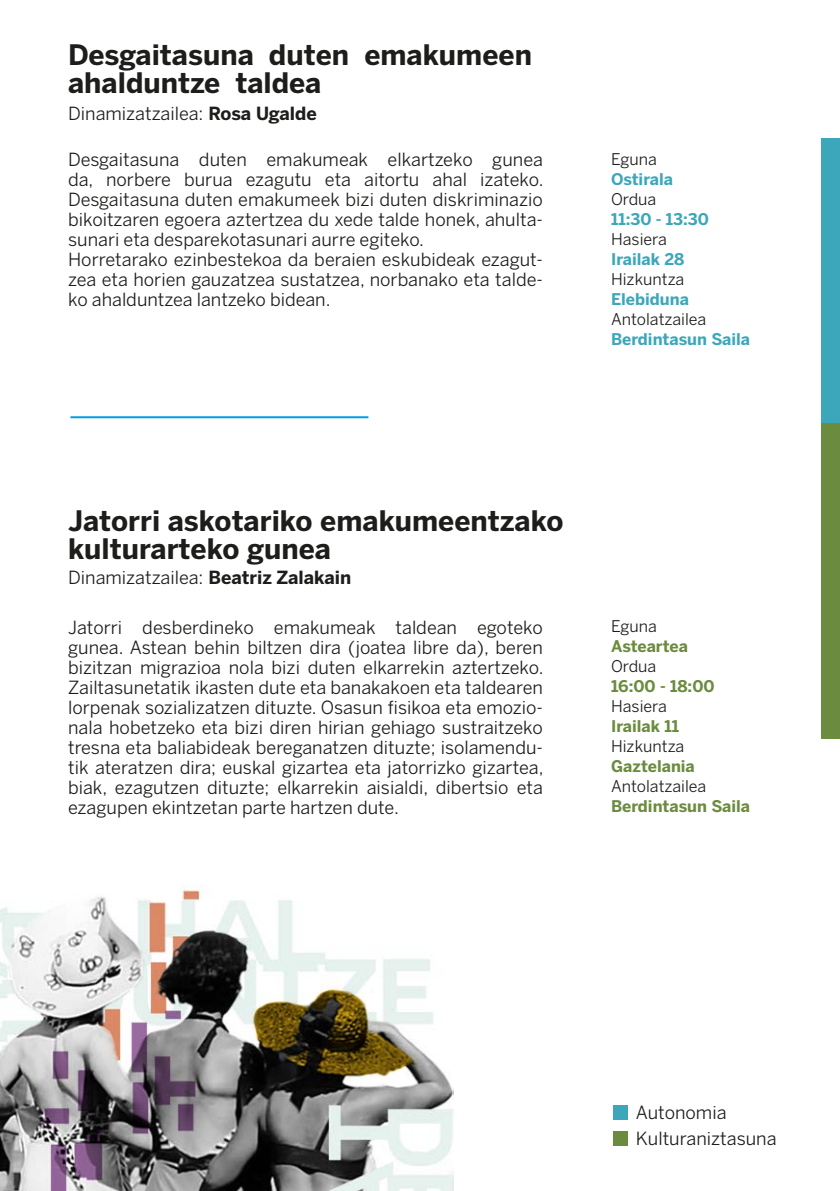
<style>
.page{position:relative;width:840px;height:1191px;background:#fff}
.page>*{position:absolute;margin:0;border:0;box-sizing:border-box;transform-origin:0 0}
.t1{font:700 28px/28px "Benton Sans";color:#1d1d1b}
.t2{font:18px/20px "Benton Sans";color:#1d1d1b;text-align:justify}
.t3{font:16px "Benton Sans";color:#1d1d1b}
.t4{font:700 16px "Benton Sans";color:#6b8b3e}
.t5{font:700 16px "Benton Sans";color:#3ca7ba}
.s1{font-weight:700}
</style>
<div class="page">
<img style="left:0;top:888px;width:453px;height:303px">
<div style="left:820px;top:138px;width:19px;height:285px;background:#3ca7ba"></div>
<div style="left:820px;top:423px;width:19px;height:315px;background:#6b8b3e"></div>
<div style="left:612px;top:1131px;width:14px;height:14px;background:#6b8b3e"></div>
<div style="left:612px;top:1105px;width:14px;height:15px;background:#3ca7ba"></div>
<hr style="left:70px;top:416px;width:298px;height:2px;background:#009fe3">
<h1 class="t1" style="left:68px;top:41px;width:465px">Desgaitasuna duten emakumeen ahalduntze taldea</h1>
<p class="t2" style="left:68px;top:103px;width:250px">Dinamizatzailea: <span class="s1">Rosa Ugalde</span></p>
<p class="t2" style="left:68px;top:150px;width:476px;text-align:left">Desgaitasuna duten emakumeak elkartzeko gunea da, norbere burua ezagutu eta aitortu ahal izateko.<br>Desgaitasuna duten emakumeek bizi duten diskriminazio bikoitzaren egoera aztertzea du xede talde honek, ahulta&shy;sunari eta desparekotasunari aurre egiteko.<br>Horretarako ezinbestekoa da beraien eskubideak ezagut&shy;zea eta horien gauzatzea sustatzea, norbanako eta talde&shy;ko ahalduntzea lantzeko bidean.</p>
<p class="t3" style="left:610px;top:150px;width:47px">Eguna</p>
<p class="t5" style="left:610px;top:170px;width:63px">Ostirala</p>
<p class="t3" style="left:610px;top:190px;width:47px">Ordua</p>
<p class="t5" style="left:610px;top:210px;width:99px">11:30 - 13:30</p>
<p class="t3" style="left:610px;top:230px;width:57px">Hasiera</p>
<p class="t5" style="left:610px;top:250px;width:75px">Irailak 28</p>
<p class="t3" style="left:610px;top:270px;width:75px">Hizkuntza</p>
<p class="t5" style="left:610px;top:290px;width:79px">Elebiduna</p>
<p class="t3" style="left:610px;top:310px;width:97px">Antolatzailea</p>
<p class="t5" style="left:610px;top:330px;width:140px">Berdintasun Saila</p>
<h1 class="t1" style="left:68px;top:506px;width:496px">Jatorri askotariko emakumeentzako kulturarteko gunea</h1>
<p class="t2" style="left:68px;top:567px;width:284px">Dinamizatzailea: <span class="s1">Beatriz Zalakain</span></p>
<p class="t2" style="left:68px;top:617px;width:476px">Jatorri desberdineko emakumeak taldean egoteko gunea. Astean behin biltzen dira (joatea libre da), beren bizitzan migrazioa nola bizi duten elkarrekin aztertzeko.<br>Zailtasunetatik ikasten dute eta banakakoen eta taldearen lorpenak sozializatzen dituzte. Osasun fisikoa eta emozio&shy;nala hobetzeko eta bizi diren hirian gehiago sustraitzeko tresna eta baliabideak bereganatzen dituzte; isolamendu&shy;tik ateratzen dira; euskal gizartea eta jatorrizko gizartea, biak, ezagutzen dituzte; elkarrekin aisialdi, dibertsio eta ezagupen ekintzetan parte hartzen dute.</p>
<p class="t3" style="left:610px;top:617px;width:47px">Eguna</p>
<p class="t4" style="left:610px;top:636px;width:78px">Asteartea</p>
<p class="t3" style="left:610px;top:657px;width:47px">Ordua</p>
<p class="t4" style="left:610px;top:676px;width:105px">16:00 - 18:00</p>
<p class="t3" style="left:610px;top:697px;width:57px">Hasiera</p>
<p class="t4" style="left:610px;top:716px;width:69px">Irailak 11</p>
<p class="t3" style="left:610px;top:737px;width:75px">Hizkuntza</p>
<p class="t4" style="left:610px;top:756px;width:85px">Gaztelania</p>
<p class="t3" style="left:610px;top:777px;width:97px">Antolatzailea</p>
<p class="t4" style="left:610px;top:796px;width:140px">Berdintasun Saila</p>
<p class="t2" style="left:635px;top:1102px;width:92px">Autonomia</p>
<p class="t2" style="left:635px;top:1128px;width:142px">Kulturaniztasuna</p>
</div>
